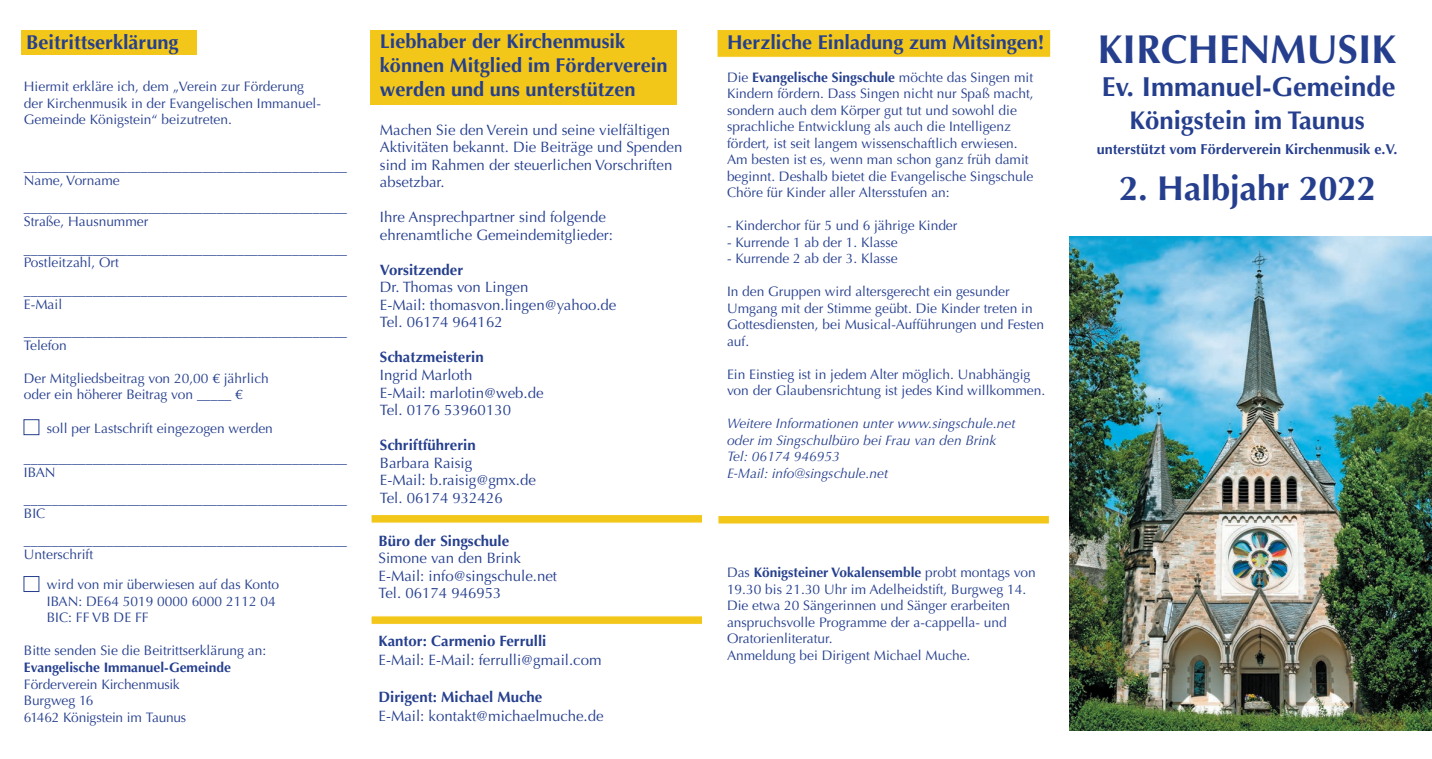
<style>
.page{position:relative;width:1432px;height:759px;background:#fff}
.page>*{position:absolute;margin:0;border:0;box-sizing:border-box;transform-origin:0 0}
.t1{font:700 40.38px "Optima";color:#253f8e}
.t2{font:700 34.5px "Optima";color:#253f8e}
.t3{font:700 27.5px "Optima";color:#253f8e}
.t4{font:700 25.62px "Optima";color:#253f8e}
.t5{font:700 20px/24px "Optima";color:#253f8e}
.t6{font:15px/17.5px "Optima";color:#253f8e}
.t7{font:700 15px "Optima";color:#253f8e}
.t8{font:700 14.38px "Optima";color:#253f8e}
.t9{font:13.75px/16.5px "Optima";color:#253f8e}
.t10{font:italic 13.75px/16.5px "Optima";color:#253f8e}
.t11{font:700 13.75px "Optima";color:#253f8e}
.s1{font-weight:700}
</style>
<div class="page">
<div style="left:371px;top:30px;width:306px;height:75px;background:#f3c71a"></div>
<div style="left:371px;top:615px;width:332px;height:9px;background:#f3c71a;border:1px solid #fff"></div>
<div style="left:716px;top:29px;width:335px;height:29px;background:#f3c71a;border:1px solid #fff"></div>
<div style="left:371px;top:514px;width:332px;height:9px;background:#f3c71a;border:1px solid #fff"></div>
<div style="left:717px;top:515px;width:332px;height:9px;background:#f3c71a;border:1px solid #fff"></div>
<div style="left:24px;top:419px;width:15px;height:16px;border:1px solid #253f8e"></div>
<img style="left:1070px;top:236px;width:361px;height:493px">
<div style="left:21px;top:30px;width:176px;height:25px;background:#f3c71a"></div>
<h3 class="t5" style="left:26px;top:30px;width:154px">Beitrittserklärung</h3>
<p class="t9" style="left:24px;top:78px;width:298px">Hiermit erkläre ich, dem „Verein zur Förderung der Kirchenmusik in der Evangelischen Immanuel-<br>Gemeinde Königstein“ beizutreten.</p>
<p class="t9" style="left:24px;top:159px;width:325px;line-height:13.8px">_______________________________________________<br>Name, Vorname</p>
<p class="t9" style="left:24px;top:201px;width:325px;line-height:13.8px">_______________________________________________<br>Straße, Hausnummer</p>
<p class="t9" style="left:24px;top:242px;width:325px;line-height:13.8px">_______________________________________________<br>Postleitzahl, Ort</p>
<p class="t9" style="left:24px;top:283px;width:325px;line-height:13.8px">_______________________________________________<br>E-Mail</p>
<p class="t9" style="left:24px;top:324px;width:325px;line-height:13.8px">_______________________________________________<br>Telefon</p>
<p class="t9" style="left:24px;top:370px;width:246px">Der Mitgliedsbeitrag von 20,00 € jährlich oder ein höherer Beitrag von _____ €</p>
<p class="t9" style="left:47px;top:419px;width:227px">soll per Lastschrift eingezogen werden</p>
<p class="t9" style="left:24px;top:451px;width:325px;line-height:13.8px">_______________________________________________<br>IBAN</p>
<p class="t9" style="left:24px;top:492px;width:325px;line-height:13.8px">_______________________________________________<br>BIC</p>
<p class="t9" style="left:24px;top:533px;width:325px;line-height:13.8px">_______________________________________________<br>Unterschrift</p>
<p class="t9" style="left:47px;top:576px;width:234px">wird von mir überwiesen auf das Konto<br>IBAN: DE64 5019 0000 6000 2112 04<br>BIC: FF VB DE FF</p>
<p class="t9" style="left:24px;top:642px;width:244px">Bitte senden Sie die Beitrittserklärung an:</p>
<p class="t11" style="left:24px;top:659px;width:208px">Evangelische Immanuel-Gemeinde</p>
<p class="t9" style="left:24px;top:675px;width:164px">Förderverein Kirchenmusik<br>Burgweg 16<br>61462 Königstein im Taunus</p>
<h3 class="t5" style="left:380px;top:30px;width:289px">Liebhaber der Kirchenmusik können Mitglied im Förderverein werden und uns unterstützen</h3>
<p class="t6" style="left:380px;top:121px;width:304px">Machen Sie den Verein und seine vielfältigen Aktivitäten bekannt. Die Beiträge und Spenden sind im Rahmen der steuerlichen Vorschriften absetzbar.</p>
<p class="t6" style="left:380px;top:208px;width:235px">Ihre Ansprechpartner sind folgende ehrenamtliche Gemeindemitglieder:</p>
<p class="t7" style="left:380px;top:261px;width:85px">Vorsitzender</p>
<p class="t6" style="left:380px;top:278px;width:238px">Dr. Thomas von Lingen<br>E-Mail: thomasvon.lingen@yahoo.de<br>Tel. 06174 964162</p>
<p class="t7" style="left:380px;top:348px;width:105px">Schatzmeisterin</p>
<p class="t6" style="left:380px;top:366px;width:165px">Ingrid Marloth<br>E-Mail: marlotin@web.de<br>Tel. 0176 53960130</p>
<p class="t7" style="left:380px;top:436px;width:97px">Schriftführerin</p>
<p class="t6" style="left:380px;top:453px;width:158px">Barbara Raisig<br>E-Mail: b.raisig@gmx.de<br>Tel. 06174 932426</p>
<p class="t7" style="left:378px;top:531px;width:132px">Büro der Singschule</p>
<p class="t6" style="left:378px;top:549px;width:180px">Simone van den Brink<br>E-Mail: info@singschule.net<br>Tel. 06174 946953</p>
<p class="t7" style="left:378px;top:632px;width:169px">Kantor: Carmenio Ferrulli</p>
<p class="t6" style="left:378px;top:651px;width:224px">E-Mail: E-Mail: ferrulli@gmail.com</p>
<p class="t7" style="left:378px;top:688px;width:165px">Dirigent: Michael Muche</p>
<p class="t6" style="left:378px;top:707px;width:226px">E-Mail: kontakt@michaelmuche.de</p>
<h3 class="t5" style="left:727px;top:30px;width:319px">Herzliche Einladung zum Mitsingen!</h3>
<p class="t9" style="left:727px;top:69px;width:308px">Die <span class="s1">Evangelische Singschule</span> möchte das Singen mit Kindern fördern. Dass Singen nicht nur Spaß macht, sondern auch dem Körper gut tut und sowohl die sprachliche Entwicklung als auch die Intelligenz fördert, ist seit langem wissenschaftlich erwiesen.<br>Am besten ist es, wenn man schon ganz früh damit beginnt. Deshalb bietet die Evangelische Singschule Chöre für Kinder aller Altersstufen an:</p>
<p class="t9" style="left:727px;top:217px;width:232px">- Kinderchor für 5 und 6 jährige Kinder</p>
<p class="t9" style="left:727px;top:234px;width:172px">- Kurrende 1 ab der 1. Klasse</p>
<p class="t9" style="left:727px;top:250px;width:172px">- Kurrende 2 ab der 3. Klasse</p>
<p class="t9" style="left:727px;top:283px;width:319px">In den Gruppen wird altersgerecht ein gesunder Umgang mit der Stimme geübt. Die Kinder treten in Gottesdiensten, bei Musical-Aufführungen und Festen auf.</p>
<p class="t9" style="left:727px;top:366px;width:320px">Ein Einstieg ist in jedem Alter möglich. Unabhängig von der Glaubensrichtung ist jedes Kind willkommen.</p>
<p class="t10" style="left:727px;top:415px;width:290px">Weitere Informationen unter www.singschule.net oder im Singschulbüro bei Frau van den Brink Tel: 06174 946953<br>E-Mail: info@singschule.net</p>
<p class="t9" style="left:727px;top:564px;width:310px">Das <span class="s1">Königsteiner Vokalensemble</span> probt montags von 19.30 bis 21.30 Uhr im Adelheidstift, Burgweg 14.<br>Die etwa 20 Sängerinnen und Sänger erarbeiten anspruchsvolle Programme der a-cappella- und Oratorienliteratur.<br>Anmeldung bei Dirigent Michael Muche.</p>
<h1 class="t1" style="left:1098px;top:26px;width:300px">KIRCHENMUSIK</h1>
<h3 class="t3" style="left:1101px;top:71px;width:295px">Ev. Immanuel-Gemeinde</h3>
<h3 class="t4" style="left:1129px;top:105px;width:237px">Königstein im Taunus</h3>
<p class="t8" style="left:1096px;top:141px;width:302px">unterstützt vom Förderverein Kirchenmusik e.V.</p>
<h2 class="t2" style="left:1119px;top:168px;width:258px">2. Halbjahr 2022</h2>
</div>
